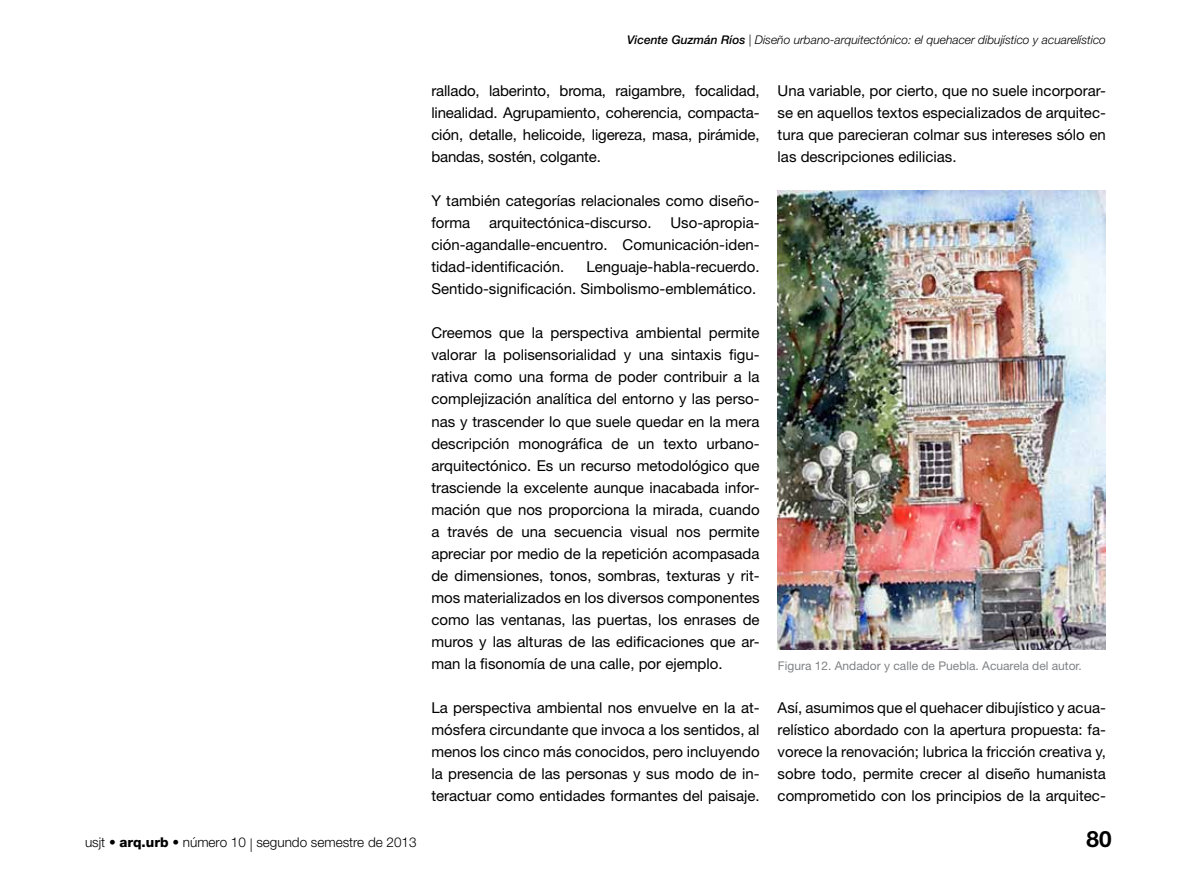
<style>
.page{position:relative;width:1191px;height:893px;background:#fff}
.page>*{position:absolute;margin:0;border:0;box-sizing:border-box;transform-origin:0 0}
.t1{font:700 22.5px "Helvetica Neue LT Std";color:#000}
.t2{font:15px/22px "Helvetica Neue LT Std";color:#000;text-align:justify}
.t3{font:300 13.5px "Helvetica Neue LT Std";color:#000}
.t4{font:italic 300 12px "Helvetica Neue LT Std";color:#000}
.t5{font:12px "Helvetica Neue LT Std";color:#808285}
.s1{font-weight:800}
.s2{font-weight:500}
</style>
<div class="page">
<img style="left:778px;top:190px;width:328px;height:459px">
<p class="t3" style="left:85px;top:834px;width:333px">usjt • <span class="s1">arq.urb</span> • número 10 | segundo semestre de 2013</p>
<p class="t4" style="left:627px;top:33px;width:480px"><span class="s2">Vicente Guzmán Ríos</span> | Diseño urbano-arquitectónico: el quehacer dibujístico y acuarelístico</p>
<p class="t2" style="left:431px;top:79px;width:330px">rallado, laberinto, broma, raigambre, focalidad, linealidad. Agrupamiento, coherencia, compacta&shy;ción, detalle, helicoide, ligereza, masa, pirámide, bandas, sostén, colgante.</p>
<p class="t2" style="left:431px;top:189px;width:330px">Y también categorías relacionales como diseño&shy;forma</p>
<p class="t2" style="left:489px;top:211px;width:164px">arquitectónica-discurso.</p>
<p class="t2" style="left:431px;top:211px;width:330px;text-indent:239px">Uso-apropia&shy;ción-agandalle-encuentro. Comunicación-iden&shy;tidad-identificación.</p>
<p class="t2" style="left:431px;top:256px;width:330px;text-align:right">Lenguaje-habla-recuerdo.<br>Sentido-significación. Simbolismo-emblemático.</p>
<p class="t2" style="left:431px;top:322px;width:330px">Creemos que la perspectiva ambiental permite valorar la polisensorialidad y una sintaxis figu&shy;rativa como una forma de poder contribuir a la complejización analítica del entorno y las perso&shy;nas y trascender lo que suele quedar en la mera descripción monográfica de un texto urbano&shy;arquitectónico. Es un recurso metodológico que trasciende la excelente aunque inacabada infor&shy;mación que nos proporciona la mirada, cuando a través de una secuencia visual nos permite apreciar por medio de la repetición acompasada de dimensiones, tonos, sombras, texturas y rit&shy;mos materializados en los diversos componentes como las ventanas, las puertas, los enrases de muros y las alturas de las edificaciones que ar&shy;man la fisonomía de una calle, por ejemplo.</p>
<p class="t2" style="left:431px;top:697px;width:330px">La perspectiva ambiental nos envuelve en la at&shy;mósfera circundante que invoca a los sentidos, al menos los cinco más conocidos, pero incluyendo la presencia de las personas y sus modo de in&shy;teractuar como entidades formantes del paisaje.</p>
<p class="t2" style="left:777px;top:79px;width:330px">Una variable, por cierto, que no suele incorporar&shy;se en aquellos textos especializados de arquitec&shy;tura que parecieran colmar sus intereses sólo en las descripciones edilicias.</p>
<p class="t5" style="left:778px;top:658px;width:305px">Figura 12. Andador y calle de Puebla. Acuarela del autor.</p>
<p class="t2" style="left:777px;top:697px;width:330px">Así, asumimos que el quehacer dibujístico y acua&shy;relístico abordado con la apertura propuesta: fa&shy;vorece la renovación; lubrica la fricción creativa y, sobre todo, permite crecer al diseño humanista comprometido con los principios de la arquitec-</p>
<h1 class="t1" style="left:1086px;top:825px;width:27px">80</h1>
</div>
